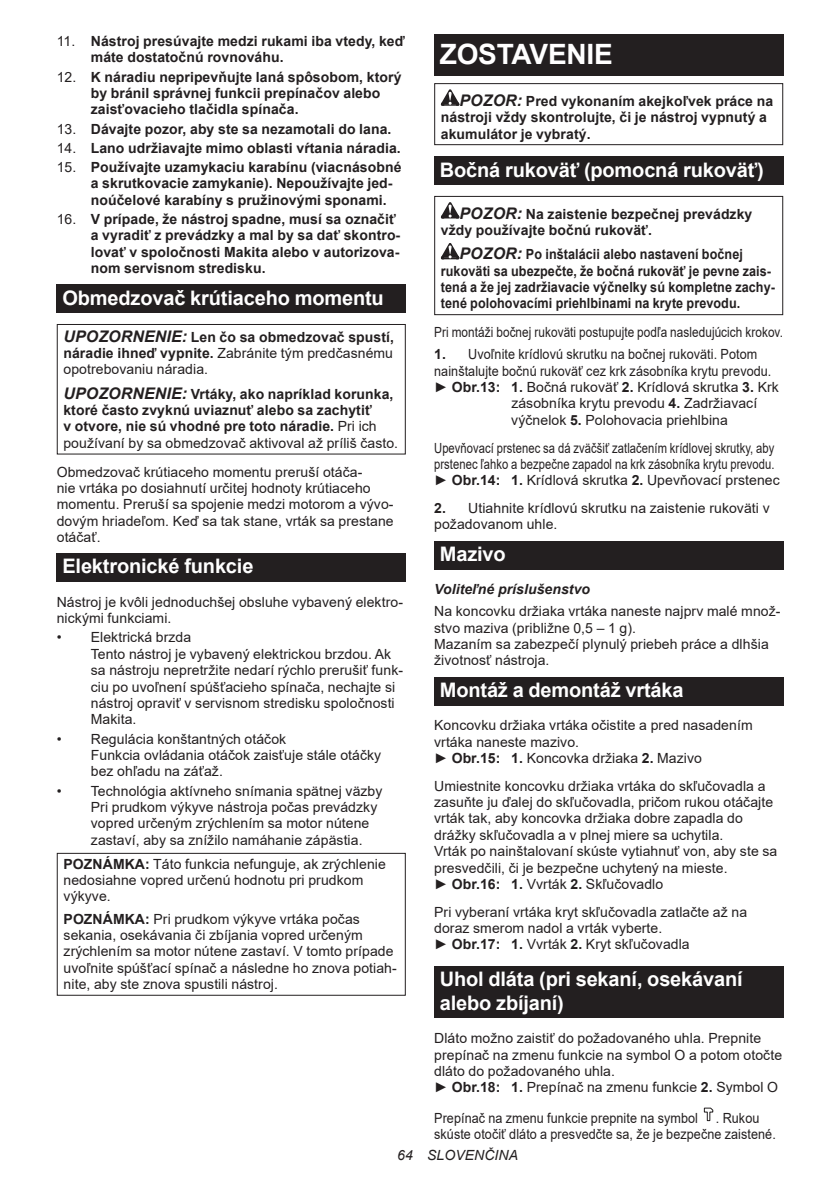
<style>
.page{position:relative;width:840px;height:1191px;background:#fff}
.page>*{position:absolute;margin:0;border:0;box-sizing:border-box;transform-origin:0 0}
.t1{font:700 28px "Arial";letter-spacing:-.01em;color:#fff}
.t2{font:700 20px/23.4px "Arial";letter-spacing:-.01em;color:#fff}
.t3{font:14px/16.4px "Arial";letter-spacing:.005em;color:#231f20}
.t4{font:700 14px/16.4px "Arial";letter-spacing:.005em;color:#231f20}
.t5{font:14px/16.4px "Arial";letter-spacing:.005em;color:#231f20;scale:.9 1}
.t6{font:700 14px/16.4px "Arial";letter-spacing:.005em;color:#231f20;scale:.9 1}
.t7{font:14px/16.4px "Arial";letter-spacing:.005em;color:#231f20;scale:.8 1}
.t8{font:14px "Arial";letter-spacing:.005em;color:#231f20;scale:.84 1}
.t9{font:italic 700 14px "Arial";letter-spacing:.005em;color:#231f20}
.t10{font:italic 14px "Arial";letter-spacing:.005em;color:#231f20}
.s1{font-weight:400}
.s2{font-style:italic;font-size:16px}
.s3{font-weight:700}
</style>
<div class="page">
<div style="left:57px;top:284px;width:348px;height:29px;background:#231f20"></div>
<div style="left:57px;top:324px;width:348px;height:130px;border:1px solid #231f20"></div>
<div style="left:57px;top:553px;width:348px;height:29px;background:#231f20"></div>
<div style="left:57px;top:853px;width:348px;height:142px;border:1px solid #231f20"></div>
<div style="left:434px;top:34px;width:348px;height:41px;background:#231f20"></div>
<svg style="left:440px;top:89px;width:19px;height:17px"></svg>
<div style="left:434px;top:83px;width:348px;height:62px;border:1px solid #231f20"></div>
<div style="left:434px;top:156px;width:348px;height:29px;background:#231f20"></div>
<svg style="left:440px;top:202px;width:19px;height:16px"></svg>
<svg style="left:440px;top:243px;width:19px;height:16px"></svg>
<div style="left:434px;top:196px;width:348px;height:119px;border:1px solid #231f20"></div>
<div style="left:434px;top:541px;width:348px;height:28px;background:#231f20"></div>
<div style="left:434px;top:676px;width:348px;height:29px;background:#231f20"></div>
<div style="left:434px;top:966px;width:348px;height:52px;background:#231f20"></div>
<svg style="left:703px;top:1107px;width:10px;height:14px"></svg>
<p class="t4" style="left:91px;top:33px;width:315px;text-indent:-34px"><span class="s1">11.</span> Nástroj presúvajte medzi rukami iba vtedy, keď máte dostatočnú rovnováhu.</p>
<p class="t4" style="left:91px;top:69px;width:312px;text-indent:-34px"><span class="s1">12.</span> K náradiu nepripevňujte laná spôsobom, ktorý by bránil správnej funkcii prepínačov alebo zaisťovacieho tlačidla spínača.</p>
<p class="t4" style="left:57px;top:121px;width:336px"><span class="s1">13.</span> Dávajte pozor, aby ste sa nezamotali do lana.</p>
<p class="t4" style="left:57px;top:140px;width:345px"><span class="s1">14.</span> Lano udržiavajte mimo oblasti vŕtania náradia.</p>
<p class="t4" style="left:91px;top:159px;width:312px;text-indent:-34px"><span class="s1">15.</span> Používajte uzamykaciu karabínu (viacnásobné a skrutkovacie zamykanie). Nepoužívajte jed&shy;noúčelové karabíny s pružinovými sponami.</p>
<p class="t4" style="left:91px;top:211px;width:311px;text-indent:-34px"><span class="s1">16.</span> V prípade, že nástroj spadne, musí sa označiť a vyradiť z prevádzky a mal by sa dať skontro&shy;lovať v spoločnosti Makita alebo v autorizova&shy;nom servisnom stredisku.</p>
<h2 class="t2" style="left:62px;top:286px;width:323px">Obmedzovač krútiaceho momentu</h2>
<p class="t4" style="left:63px;top:328px;width:332px;text-align:justify"><span class="s2">UPOZORNENIE:</span> Len čo sa obmedzovač spustí, náradie ihneď vypnite. <span class="s1">Zabránite tým predčasnému opotrebovaniu náradia.</span></p>
<p class="t4" style="left:63px;top:386px;width:336px"><span class="s2">UPOZORNENIE:</span> Vrtáky, ako napríklad korunka, ktoré často zvyknú uviaznuť alebo sa zachytiť<br>v otvore, nie sú vhodné pre toto náradie. <span class="s1">Pri ich používaní by sa obmedzovač aktivoval až príliš často.</span></p>
<p class="t3" style="left:57px;top:463px;width:338px">Obmedzovač krútiaceho momentu preruší otáča-<br>nie vrtáka po dosiahnutí určitej hodnoty krútiaceho momentu. Preruší sa spojenie medzi motorom a vývo&shy;dovým hriadeľom. Keď sa tak stane, vrták sa prestane otáčať.</p>
<h2 class="t2" style="left:62px;top:555px;width:192px">Elektronické funkcie</h2>
<p class="t3" style="left:57px;top:593px;width:347px">Nástroj je kvôli jednoduchšej obsluhe vybavený elektro&shy;nickými funkciami.</p>
<p class="t3" style="left:91px;top:629px;width:313px;text-indent:-34px">• Elektrická brzda<br>Tento nástroj je vybavený elektrickou brzdou. Ak sa nástroju nepretržite nedarí rýchlo prerušiť funk&shy;ciu po uvoľnení spúšťacieho spínača, nechajte si nástroj opraviť v servisnom stredisku spoločnosti Makita.</p>
<p class="t3" style="left:91px;top:730px;width:292px;text-indent:-34px">• Regulácia konštantných otáčok<br>Funkcia ovládania otáčok zaisťuje stále otáčky bez ohľadu na záťaž.</p>
<p class="t3" style="left:91px;top:782px;width:293px;text-indent:-34px">• Technológia aktívneho snímania spätnej väzby Pri prudkom výkyve nástroja počas prevádzky vopred určeným zrýchlením sa motor nútene zastaví, aby sa znížilo namáhanie zápästia.</p>
<p class="t3" style="left:63px;top:855px;width:323px"><span class="s3">POZNÁMKA:</span> Táto funkcia nefunguje, ak zrýchlenie nedosiahne vopred určenú hodnotu pri prudkom výkyve.</p>
<p class="t3" style="left:64px;top:910px;width:334px"><span class="s3">POZNÁMKA:</span> Pri prudkom výkyve vrtáka počas sekania, osekávania či zbíjania vopred určeným zrýchlením sa motor nútene zastaví. V tomto prípade uvoľnite spúšťací spínač a následne ho znova potiah&shy;nite, aby ste znova spustili nástroj.</p>
<h1 class="t1" style="left:439px;top:34px;width:174px">ZOSTAVENIE</h1>
<p class="t4" style="left:440px;top:93px;width:333px;text-indent:19px"><span class="s2">POZOR:</span> Pred vykonaním akejkoľvek práce na nástroji vždy skontrolujte, či je nástroj vypnutý a akumulátor je vybratý.</p>
<h2 class="t2" style="left:439px;top:158px;width:325px">Bočná rukoväť (pomocná rukoväť)</h2>
<p class="t4" style="left:440px;top:205px;width:313px;text-indent:19px"><span class="s2">POZOR:</span> Na zaistenie bezpečnej prevádzky vždy používajte bočnú rukoväť.</p>
<p class="t6" style="left:440px;top:246px;width:372px;text-indent:19px"><span class="s2">POZOR:</span> Po inštalácii alebo nastavení bočnej rukoväti sa ubezpečte, že bočná rukoväť je pevne zais&shy;tená a že jej zadržiavacie výčnelky sú kompletne zachy&shy;tené polohovacími priehlbinami na kryte prevodu.</p>
<p class="t8" style="left:434px;top:323px;width:416px">Pri montáži bočnej rukoväti postupujte podľa nasledujúcich krokov.</p>
<p class="t5" style="left:434px;top:346px;width:360px"><span class="s3">1.</span> Uvoľnite krídlovú skrutku na bočnej rukoväti. Potom</p>
<p class="t5" style="left:434px;top:362px;width:376px">nainštalujte bočnú rukoväť cez krk zásobníka krytu prevodu.</p>
<p class="t3" style="left:434px;top:379px;width:346px">► <span class="s3">Obr.13: 1.</span> Bočná rukoväť <span class="s3">2.</span> Krídlová skrutka <span class="s3">3.</span> Krk</p>
<p class="t3" style="left:511px;top:395px;width:247px">zásobníka krytu prevodu <span class="s3">4.</span> Zadržiavací</p>
<p class="t3" style="left:511px;top:411px;width:218px">výčnelok <span class="s3">5.</span> Polohovacia priehlbina</p>
<p class="t7" style="left:434px;top:439px;width:433px">Upevňovací prstenec sa dá zväčšiť zatlačením krídlovej skrutky, aby prstenec ľahko a bezpečne zapadol na krk zásobníka krytu prevodu. ► <span class="s3">Obr.14: 1.</span> Krídlová skrutka <span class="s3">2.</span> Upevňovací prstenec</p>
<p class="t3" style="left:434px;top:500px;width:337px"><span class="s3">2.</span> Utiahnite krídlovú skrutku na zaistenie rukoväti v požadovanom uhle.</p>
<h2 class="t2" style="left:439px;top:542px;width:67px">Mazivo</h2>
<p class="t9" style="left:434px;top:580px;width:157px">Voliteľné príslušenstvo</p>
<p class="t3" style="left:434px;top:603px;width:348px">Na koncovku držiaka vrtáka naneste najprv malé množ&shy;stvo maziva (približne 0,5 – 1 g).<br>Mazaním sa zabezpečí plynulý priebeh práce a dlhšia životnosť nástroja.</p>
<h2 class="t2" style="left:439px;top:678px;width:245px">Montáž a demontáž vrtáka</h2>
<p class="t3" style="left:434px;top:717px;width:320px">Koncovku držiaka vrtáka očistite a pred nasadením vrtáka naneste mazivo.<br>► <span class="s3">Obr.15: 1.</span> Koncovka držiaka <span class="s3">2.</span> Mazivo</p>
<p class="t3" style="left:434px;top:777px;width:344px">Umiestnite koncovku držiaka vrtáka do skľučovadla a zasuňte ju ďalej do skľučovadla, pričom rukou otáčajte vrták tak, aby koncovka držiaka dobre zapadla do drážky skľučovadla a v plnej miere sa uchytila.<br>Vrták po nainštalovaní skúste vytiahnuť von, aby ste sa presvedčili, či je bezpečne uchytený na mieste.<br>► <span class="s3">Obr.16: 1.</span> Vvrták <span class="s3">2.</span> Skľučovadlo</p>
<p class="t3" style="left:434px;top:903px;width:314px">Pri vyberaní vrtáka kryt skľučovadla zatlačte až na doraz smerom nadol a vrták vyberte.<br>► <span class="s3">Obr.17: 1.</span> Vvrták <span class="s3">2.</span> Kryt skľučovadla</p>
<h2 class="t2" style="left:439px;top:968px;width:304px">Uhol dláta (pri sekaní, osekávaní alebo zbíjaní)</h2>
<p class="t3" style="left:434px;top:1030px;width:349px">Dláto možno zaistiť do požadovaného uhla. Prepnite prepínač na zmenu funkcie na symbol O a potom otočte dláto do požadovaného uhla.<br>► <span class="s3">Obr.18: 1.</span> Prepínač na zmenu funkcie <span class="s3">2.</span> Symbol O</p>
<p class="t5" style="left:434px;top:1109px;width:294px">Prepínač na zmenu funkcie prepnite na symbol</p>
<p class="t5" style="left:434px;top:1109px;width:381px;text-indent:281px">. Rukou skúste otočiť dláto a presvedčte sa, že je bezpečne zaistené.</p>
<p class="t10" style="left:397px;top:1146px;width:122px">64 SLOVENČINA</p>
</div>
